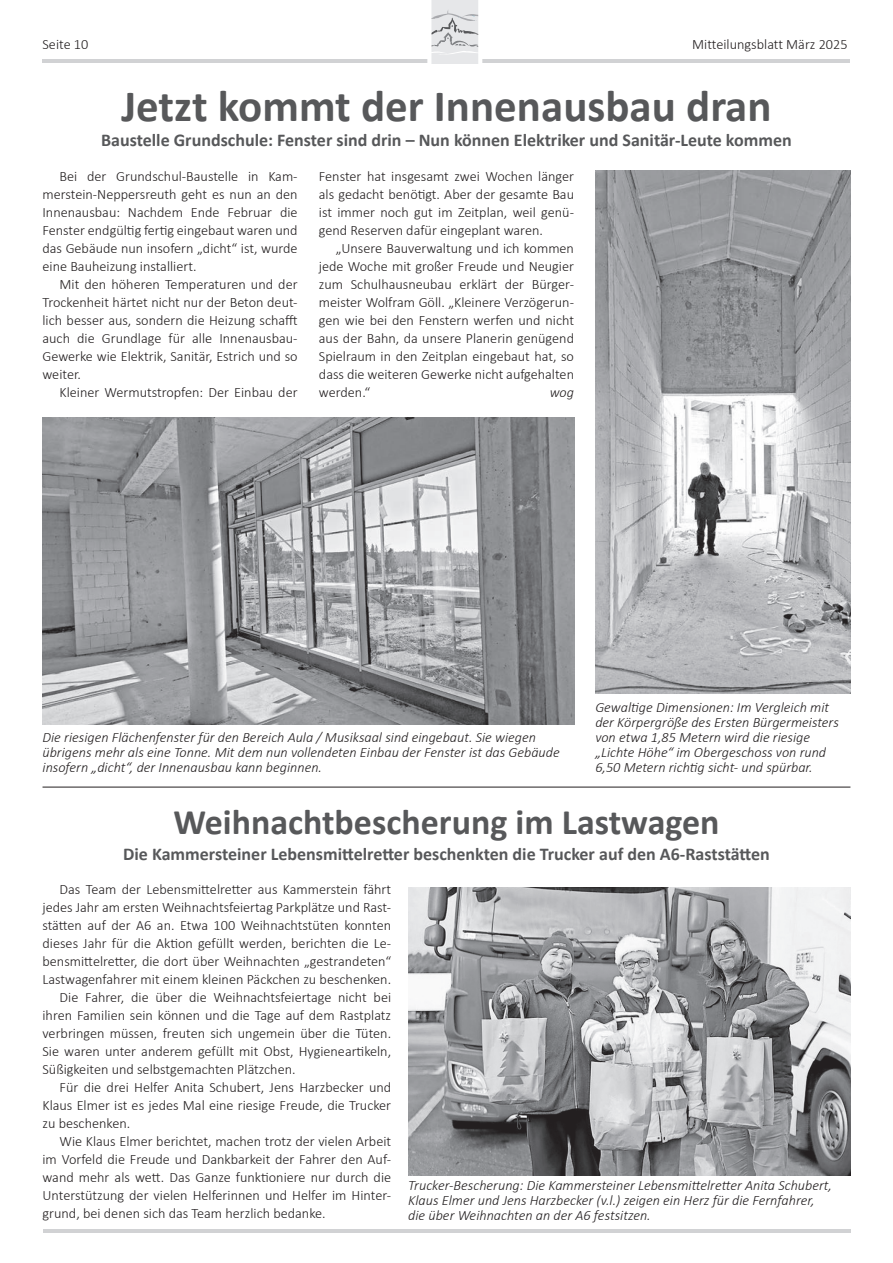
<style>
.page{position:relative;width:893px;height:1263px;background:#fff}
.page>*{position:absolute;margin:0;border:0;box-sizing:border-box;transform-origin:0 0}
.t1{font:700 45px "Calibri";color:#57585a}
.t2{font:700 36px "Calibri";color:#57585a}
.t3{font:700 18px "Calibri";color:#57585a}
.t4{font:300 14.25px/18px "Calibri";color:#231f20;text-align:justify}
.t5{font:italic 300 14.25px/15px "Calibri";color:#231f20}
</style>
<div class="page">
<hr style="left:43px;top:59px;width:807px;height:3px;background:#d1d2d4">
<svg style="left:427px;top:0;width:55px;height:64px"></svg>
<hr style="left:43px;top:1229px;width:807px;height:3px;background:#d1d2d4">
<hr style="left:43px;top:787px;width:807px;height:1px;background:#231f20">
<img style="left:43px;top:417px;width:531px;height:308px">
<img style="left:595px;top:171px;width:255px;height:522px">
<img style="left:408px;top:888px;width:442px;height:288px">
<p class="t4" style="left:43px;top:35px;width:47px">Seite 10</p>
<p class="t4" style="left:692px;top:35px;width:157px">Mitteilungsblatt März 2025</p>
<h1 class="t1" style="left:121px;top:74px;width:652px">Jetzt kommt der Innenausbau dran</h1>
<p class="t3" style="left:101px;top:128px;width:692px">Baustelle Grundschule: Fenster sind drin – Nun können Elektriker und Sanitär-Leute kommen</p>
<p class="t4" style="left:319px;top:168px;width:257px">Fenster hat insgesamt zwei Wochen länger als gedacht benötigt. Aber der gesamte Bau ist immer noch gut im Zeitplan, weil genü&shy;gend Reserven dafür eingeplant waren.</p>
<p class="t4" style="left:319px;top:240px;width:257px;text-indent:17px">„Unsere Bauverwaltung und ich kommen jede Woche mit großer Freude und Neugier zum Schulhausneubau erklärt der Bürger&shy;meister Wolfram Göll. „Kleinere Verzögerun&shy;gen wie bei den Fenstern werfen und nicht aus der Bahn, da unsere Planerin genügend Spielraum in den Zeitplan eingebaut hat, so dass die weiteren Gewerke nicht aufgehalten werden.“</p>
<p class="t4" style="left:43px;top:167px;width:257px;text-indent:17px">Bei der Grundschul-Baustelle in Kam&shy;merstein-Neppersreuth geht es nun an den Innenausbau: Nachdem Ende Februar die Fenster endgültig fertig eingebaut waren und das Gebäude nun insofern „dicht“ ist, wurde eine Bauheizung installiert.</p>
<p class="t4" style="left:43px;top:275px;width:257px;text-indent:17px">Mit den höheren Temperaturen und der Trockenheit härtet nicht nur der Beton deut&shy;lich besser aus, sondern die Heizung schafft auch die Grundlage für alle Innenausbau-Gewerke wie Elektrik, Sanitär, Estrich und so weiter.</p>
<p class="t4" style="left:60px;top:383px;width:240px">Kleiner Wermutstropfen: Der Einbau der</p>
<p class="t5" style="left:550px;top:385px;width:26px">wog</p>
<p class="t5" style="left:43px;top:729px;width:519px">Die riesigen Flächenfenster für den Bereich Aula / Musiksaal sind eingebaut. Sie wiegen übrigens mehr als eine Tonne. Mit dem nun vollendeten Einbau der Fenster ist das Gebäude insofern „dicht“, der Innenausbau kann beginnen.</p>
<p class="t5" style="left:595px;top:699px;width:245px">Gewaltige Dimensionen: Im Vergleich mit der Körpergröße des Ersten Bürgermeisters von etwa 1,85 Metern wird die riesige „Lichte Höhe“ im Obergeschoss von rund 6,50 Metern richtig sicht- und spürbar.</p>
<h2 class="t2" style="left:173px;top:797px;width:548px">Weihnachtbescherung im Lastwagen</h2>
<p class="t3" style="left:123px;top:841px;width:648px">Die Kammersteiner Lebensmittelretter beschenkten die Trucker auf den A6-Raststätten</p>
<p class="t4" style="left:60px;top:880px;width:333px">Das Team der Lebensmittelretter aus Kammerstein fährt</p>
<p class="t4" style="left:43px;top:898px;width:350px">jedes Jahr am ersten Weihnachtsfeiertag Parkplätze und Rast-</p>
<p class="t4" style="left:43px;top:916px;width:350px">stätten auf der A6 an. Etwa 100 Weihnachtstüten konnten</p>
<p class="t4" style="left:43px;top:934px;width:350px">dieses Jahr für die Aktion gefüllt werden, berichten die Le-</p>
<p class="t4" style="left:43px;top:952px;width:350px">bensmittelretter, die dort über Weihnachten „gestrandeten“</p>
<p class="t4" style="left:43px;top:970px;width:350px">Lastwagenfahrer mit einem kleinen Päckchen zu beschenken.</p>
<p class="t4" style="left:60px;top:988px;width:333px">Die Fahrer, die über die Weihnachtsfeiertage nicht bei</p>
<p class="t4" style="left:43px;top:1006px;width:350px">ihren Familien sein können und die Tage auf dem Rastplatz</p>
<p class="t4" style="left:43px;top:1024px;width:350px">verbringen müssen, freuten sich ungemein über die Tüten.</p>
<p class="t4" style="left:43px;top:1042px;width:350px">Sie waren unter anderem gefüllt mit Obst, Hygieneartikeln,</p>
<p class="t4" style="left:43px;top:1060px;width:255px">Süßigkeiten und selbstgemachten Plätzchen.</p>
<p class="t4" style="left:60px;top:1078px;width:333px">Für die drei Helfer Anita Schubert, Jens Harzbecker und</p>
<p class="t4" style="left:43px;top:1096px;width:350px">Klaus Elmer ist es jedes Mal eine riesige Freude, die Trucker</p>
<p class="t4" style="left:43px;top:1114px;width:89px">zu beschenken.</p>
<p class="t4" style="left:60px;top:1132px;width:333px">Wie Klaus Elmer berichtet, machen trotz der vielen Arbeit</p>
<p class="t4" style="left:43px;top:1150px;width:350px">im Vorfeld die Freude und Dankbarkeit der Fahrer den Auf-</p>
<p class="t4" style="left:43px;top:1168px;width:350px">wand mehr als wett. Das Ganze funktioniere nur durch die</p>
<p class="t4" style="left:43px;top:1186px;width:350px">Unterstützung der vielen Helferinnen und Helfer im Hinter-</p>
<p class="t4" style="left:43px;top:1204px;width:285px">grund, bei denen sich das Team herzlich bedanke.</p>
<p class="t5" style="left:408px;top:1178px;width:425px">Trucker-Bescherung: Die Kammersteiner Lebensmittelretter Anita Schubert,<br>Klaus Elmer und Jens Harzbecker (v.l.) zeigen ein Herz für die Fernfahrer, die über Weihnachten an der A6 festsitzen.</p>
</div>
